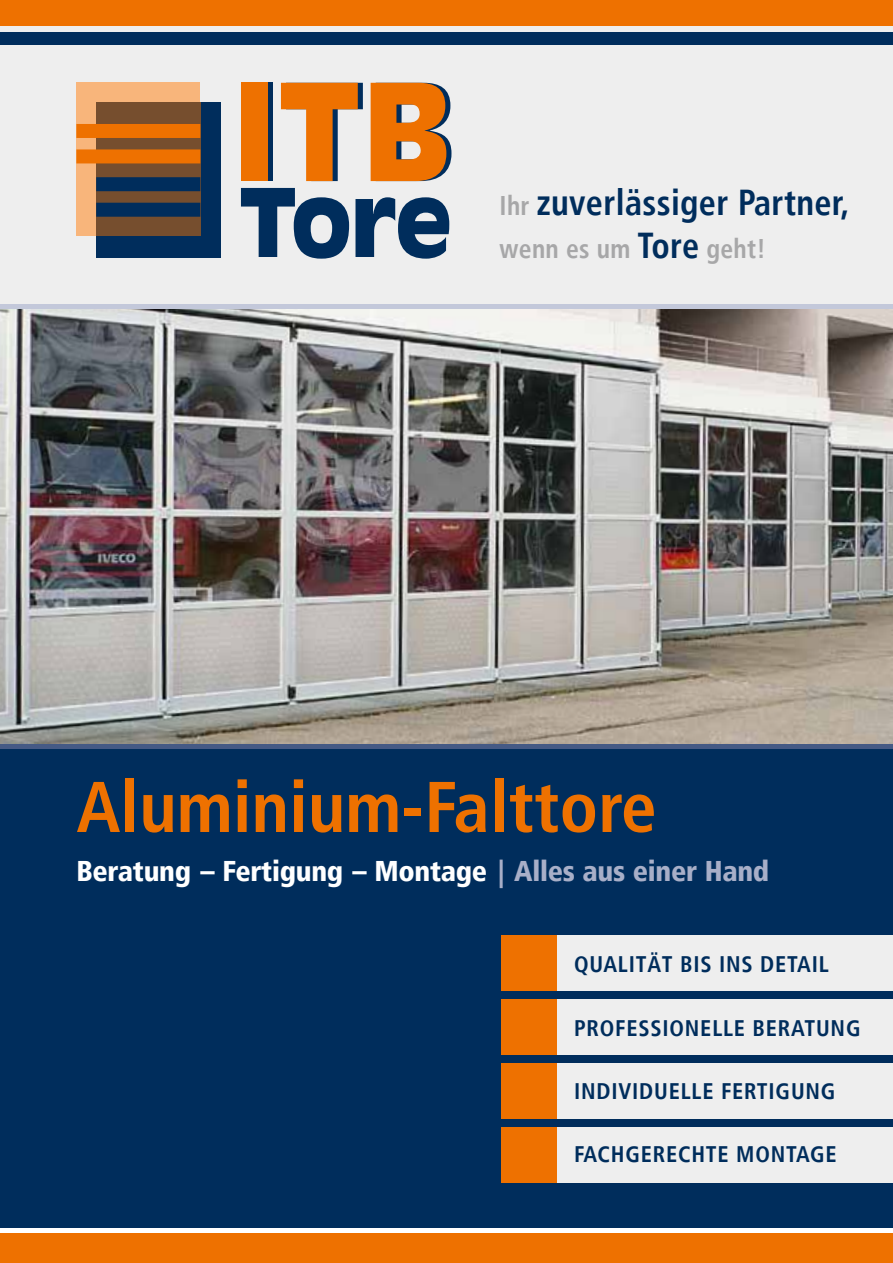
<style>
.page{position:relative;width:893px;height:1263px;background:#fff}
.page>*{position:absolute;margin:0;border:0;box-sizing:border-box;transform-origin:0 0}
.t1{font:700 condensed 71.7px "Frutiger LT";letter-spacing:.005em;color:#ee7100}
.t2{font:700 condensed 36px "Frutiger LT";letter-spacing:.01em;color:#002d5c;scale:.95 1}
.t3{font:900 condensed 28.5px "Frutiger LT";letter-spacing:-.01em;color:#fff}
.t4{font:700 condensed 27px "Frutiger LT";letter-spacing:.01em;color:#a7a7a8;scale:.95 1}
.t5{font:700 condensed 22.5px "Frutiger LT";letter-spacing:.035em;color:#002d5c}
.s1{font-size:27px;color:#a7a7a8}
.s2{font-size:36px;color:#002d5c}
.s3{color:#a8afc8}
</style>
<div class="page">
<div style="left:0;top:0;width:893px;height:736px;background:#eee"></div>
<div style="left:0;top:748px;width:893px;height:480px;background:#002d5c"></div>
<img style="left:0;top:308px;width:893px;height:436px">
<div style="left:0;top:0;width:893px;height:26px;background:#ee7100"></div>
<div style="left:0;top:1233px;width:893px;height:30px;background:#ee7100"></div>
<div style="left:0;top:32px;width:893px;height:13px;background:#002d5c"></div>
<hr style="left:0;top:744px;width:893px;height:4px;background:#455a85">
<hr style="left:0;top:304px;width:893px;height:4px;background:#c3c8da">
<div style="left:246px;top:83px;width:27px;height:98px;background:linear-gradient(to bottom,#002d5c,#002d5c)"></div>
<div style="left:241px;top:83px;width:26px;height:98px;background:#ee7100"></div>
<svg style="left:281px;top:83px;width:82px;height:98px"></svg>
<svg style="left:371px;top:83px;width:80px;height:98px;background:#d87c28"></svg>
<svg style="left:241px;top:188px;width:108px;height:71px"></svg>
<svg style="left:355px;top:197px;width:94px;height:62px"></svg>
<div style="left:76px;top:83px;width:124px;height:153px;background:#f8b57b"></div>
<div style="left:96px;top:103px;width:124px;height:155px;background:#002d5c"></div>
<div style="left:96px;top:103px;width:104px;height:133px;background:#764e2e"></div>
<div style="left:96px;top:177px;width:104px;height:14px;background:#002d5c"></div>
<div style="left:96px;top:203px;width:104px;height:14px;background:#002d5c"></div>
<div style="left:76px;top:124px;width:124px;height:14px;background:#ee7100"></div>
<div style="left:76px;top:149px;width:124px;height:14px;background:#ee7100"></div>
<div style="left:502px;top:935px;width:391px;height:56px;background:#eee"></div>
<div style="left:502px;top:935px;width:55px;height:56px;background:#ee7100"></div>
<div style="left:502px;top:999px;width:391px;height:55px;background:#eee"></div>
<div style="left:502px;top:999px;width:55px;height:55px;background:#ee7100"></div>
<div style="left:502px;top:1063px;width:391px;height:55px;background:#eee"></div>
<div style="left:502px;top:1063px;width:55px;height:55px;background:#ee7100"></div>
<div style="left:502px;top:1127px;width:391px;height:55px;background:#eee"></div>
<div style="left:502px;top:1127px;width:55px;height:55px;background:#ee7100"></div>
<h2 class="t2" style="left:500px;top:181px;width:370px"><span class="s1">Ihr</span> zuverlässiger Partner,</h2>
<p class="t4" style="left:500px;top:233px;width:282px">wenn es um <span class="s2">Tore</span> geht!</p>
<h1 class="t1" style="left:77px;top:764px;width:582px">Aluminium-Falttore</h1>
<p class="t3" style="left:77px;top:854px;width:694px">Beratung – Fertigung – Montage <span class="s3">| Alles aus einer Hand</span></p>
<p class="t5" style="left:574px;top:951px;width:256px">QUALITÄT BIS INS DETAIL</p>
<p class="t5" style="left:574px;top:1014px;width:288px">PROFESSIONELLE BERATUNG</p>
<p class="t5" style="left:574px;top:1077px;width:263px">INDIVIDUELLE FERTIGUNG</p>
<p class="t5" style="left:574px;top:1141px;width:264px">FACHGERECHTE MONTAGE</p>
</div>
